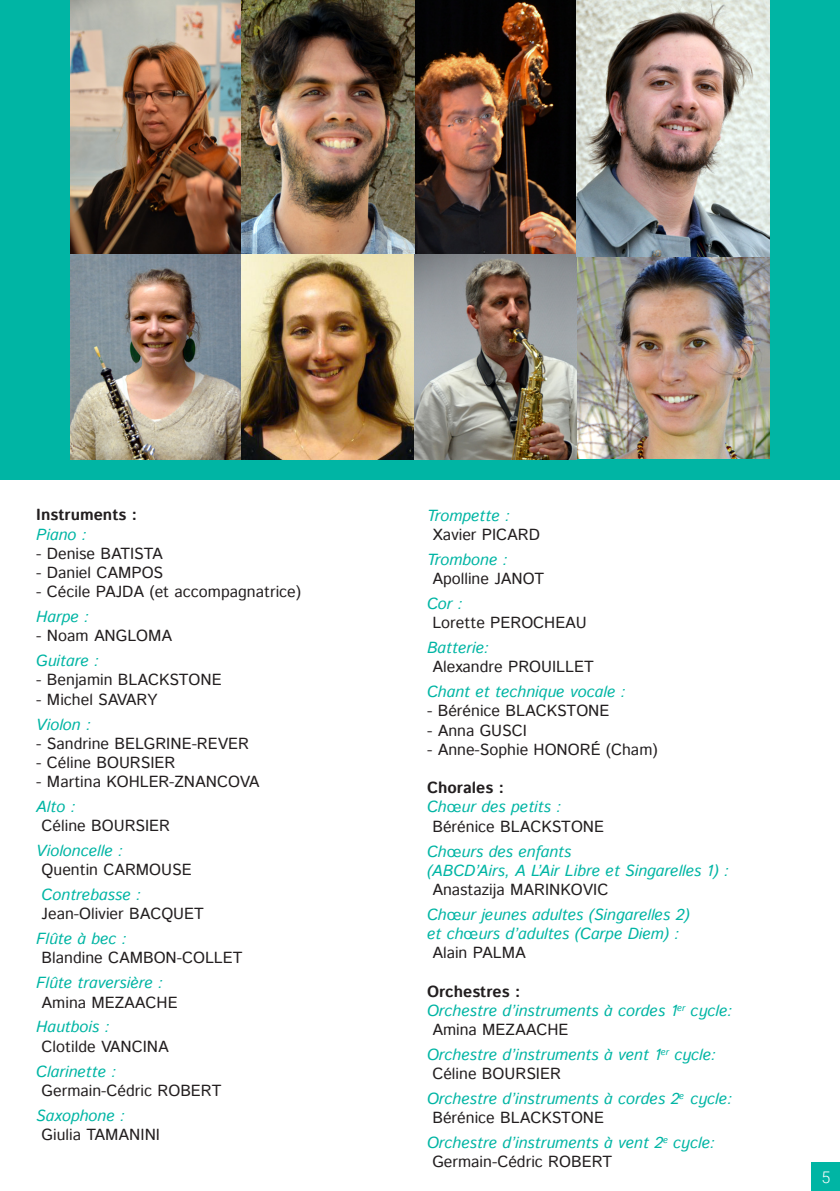
<style>
.page{position:relative;width:840px;height:1191px;background:#fff}
.page>*{position:absolute;margin:0;border:0;box-sizing:border-box;transform-origin:0 0}
.t1{font:16px "Istok Web";color:#231f20}
.t2{font:italic 16px "Istok Web";color:#00b5a4}
.t3{font:700 16px "Istok Web";color:#231f20}
.t4{font:300 16px "Roboto";color:#fff}
.s1{font-style:normal}
</style>
<div class="page">
<div style="left:0;top:0;width:839px;height:479px;background:#00b5a4"></div>
<div style="left:811px;top:1162px;width:28px;height:29px;background:#00b5a4"></div>
<img style="left:576px;top:256px;width:193px;height:202px">
<img style="left:70px;top:253px;width:344px;height:206px">
<img style="left:414px;top:253px;width:162px;height:206px">
<img style="left:414px;top:0;width:162px;height:253px">
<img style="left:240px;top:0;width:174px;height:253px">
<img style="left:70px;top:0;width:170px;height:253px">
<img style="left:576px;top:0;width:193px;height:256px">
<p class="t3" style="left:36px;top:504px;width:102px">Instruments :</p>
<p class="t2" style="left:36px;top:523px;width:52px">Piano :</p>
<p class="t1" style="left:36px;top:543px;width:128px">- Denise BATISTA</p>
<p class="t1" style="left:36px;top:562px;width:128px">- Daniel CAMPOS</p>
<p class="t1" style="left:36px;top:581px;width:266px">- Cécile PAJDA (et accompagnatrice)</p>
<p class="t2" style="left:36px;top:606px;width:54px">Harpe :</p>
<p class="t1" style="left:36px;top:625px;width:137px">- Noam ANGLOMA</p>
<p class="t2" style="left:36px;top:650px;width:64px">Guitare :</p>
<p class="t1" style="left:36px;top:669px;width:187px">- Benjamin BLACKSTONE</p>
<p class="t1" style="left:36px;top:688px;width:122px">- Michel SAVARY</p>
<p class="t2" style="left:36px;top:713px;width:56px">Violon :</p>
<p class="t1" style="left:36px;top:732px;width:214px">- Sandrine BELGRINE-REVER</p>
<p class="t1" style="left:36px;top:752px;width:141px">- Céline BOURSIER</p>
<p class="t1" style="left:36px;top:771px;width:224px">- Martina KOHLER-ZNANCOVA</p>
<p class="t2" style="left:36px;top:796px;width:41px">Alto :</p>
<p class="t1" style="left:42px;top:815px;width:130px">Céline BOURSIER</p>
<p class="t2" style="left:36px;top:840px;width:88px">Violoncelle :</p>
<p class="t1" style="left:42px;top:859px;width:151px">Quentin CARMOUSE</p>
<p class="t2" style="left:42px;top:884px;width:101px">Contrebasse :</p>
<p class="t1" style="left:42px;top:903px;width:164px">Jean-Olivier BACQUET</p>
<p class="t2" style="left:36px;top:928px;width:92px">Flûte à bec :</p>
<p class="t1" style="left:42px;top:947px;width:202px">Blandine CAMBON-COLLET</p>
<p class="t2" style="left:36px;top:972px;width:128px">Flûte traversière :</p>
<p class="t1" style="left:42px;top:991px;width:137px">Amina MEZAACHE</p>
<p class="t2" style="left:36px;top:1016px;width:75px">Hautbois :</p>
<p class="t1" style="left:42px;top:1035px;width:128px">Clotilde VANCINA</p>
<p class="t2" style="left:36px;top:1060px;width:81px">Clarinette :</p>
<p class="t1" style="left:42px;top:1079px;width:181px">Germain-Cédric ROBERT</p>
<p class="t2" style="left:36px;top:1104px;width:90px">Saxophone :</p>
<p class="t1" style="left:42px;top:1123px;width:120px">Giulia TAMANINI</p>
<p class="t2" style="left:427px;top:505px;width:84px">Trompette :</p>
<p class="t1" style="left:432px;top:524px;width:109px">Xavier PICARD</p>
<p class="t2" style="left:427px;top:549px;width:82px">Trombone :</p>
<p class="t1" style="left:432px;top:568px;width:113px">Apolline JANOT</p>
<p class="t2" style="left:427px;top:593px;width:37px">Cor :</p>
<p class="t1" style="left:432px;top:612px;width:156px">Lorette PEROCHEAU</p>
<p class="t2" style="left:427px;top:637px;width:63px">Batterie:</p>
<p class="t1" style="left:432px;top:656px;width:163px">Alexandre PROUILLET</p>
<p class="t2" style="left:427px;top:681px;width:200px">Chant et technique vocale :</p>
<p class="t1" style="left:427px;top:700px;width:184px">- Bérénice BLACKSTONE</p>
<p class="t1" style="left:427px;top:719px;width:101px">- Anna GUSCI</p>
<p class="t1" style="left:427px;top:739px;width:232px">- Anne-Sophie HONORÉ (Cham)</p>
<p class="t3" style="left:427px;top:777px;width:78px">Chorales :</p>
<p class="t2" style="left:427px;top:796px;width:135px">Ch<span class="s1">œ</span>ur des petits :</p>
<p class="t1" style="left:432px;top:815px;width:173px">Bérénice BLACKSTONE</p>
<p class="t2" style="left:427px;top:840px;width:146px">Ch<span class="s1">œ</span>urs des enfants</p>
<p class="t2" style="left:427px;top:859px;width:303px">(ABCD’Airs, A L’Air Libre et Singarelles 1) :</p>
<p class="t1" style="left:432px;top:879px;width:177px">Anastazija MARINKOVIC</p>
<p class="t2" style="left:427px;top:903px;width:264px">Ch<span class="s1">œ</span>ur jeunes adultes (Singarelles 2)</p>
<p class="t2" style="left:427px;top:923px;width:253px">et ch<span class="s1">œ</span>urs d’adultes (Carpe Diem) :</p>
<p class="t1" style="left:432px;top:942px;width:95px">Alain PALMA</p>
<p class="t3" style="left:427px;top:980px;width:95px">Orchestres :</p>
<p class="t2" style="left:427px;top:999px;width:306px">Orchestre d’instruments à cordes 1<sup>er</sup> cycle:</p>
<p class="t1" style="left:432px;top:1019px;width:137px">Amina MEZAACHE</p>
<p class="t2" style="left:427px;top:1044px;width:290px">Orchestre d’instruments à vent 1<sup>er</sup> cycle:</p>
<p class="t1" style="left:432px;top:1063px;width:130px">Céline BOURSIER</p>
<p class="t2" style="left:427px;top:1088px;width:306px">Orchestre d’instruments à cordes 2<sup>e</sup> cycle:</p>
<p class="t1" style="left:432px;top:1107px;width:173px">Bérénice BLACKSTONE</p>
<p class="t2" style="left:427px;top:1132px;width:289px">Orchestre d’instruments à vent 2<sup>e</sup> cycle:</p>
<p class="t1" style="left:432px;top:1151px;width:181px">Germain-Cédric ROBERT</p>
<p class="t4" style="left:821px;top:1166px;width:10px">5</p>
</div>
